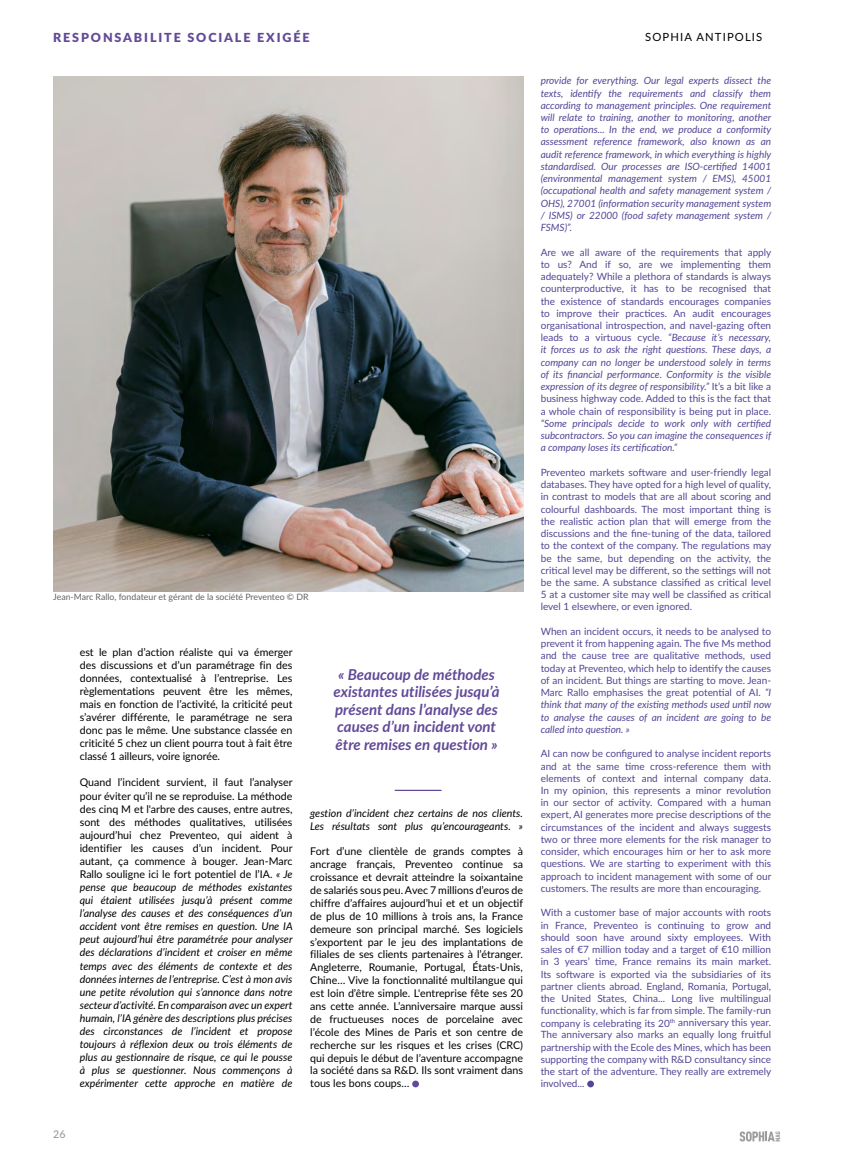
<style>
.page{position:relative;width:851px;height:1170px;background:#fff}
.page>*{position:absolute;margin:0;border:0;box-sizing:border-box;transform-origin:0 0}
.t1{font:italic 700 15px/17.5px "Lato";color:#624a98;text-align:center}
.t2{font:900 12.5px "Lato";letter-spacing:.15em;color:#624a98}
.t3{font:11.25px "Lato";letter-spacing:.1em;color:#000}
.t4{font:10.62px/12.9px "Lato";color:#000;text-align:justify}
.t5{font:italic 10.62px/13.1px "Lato";color:#000;text-align:justify}
.t6{font:500 10.62px "Lato";color:#9d9d9c}
.t7{font:10px/12.2px "Lato";color:#554596;text-align:justify}
.t8{font:italic 10px/12.2px "Lato";color:#554596;text-align:justify}
.t9{font:8.75px "Lato";color:#646363}
.s1{font-style:normal}
.s2{font-style:italic}
</style>
<div class="page">
<svg style="left:739px;top:1131px;width:41px;height:10px"></svg>
<div style="left:587px;top:1080px;width:7px;height:7px;background:#554596;border-radius:50%"></div>
<div style="left:412px;top:1080px;width:7px;height:7px;background:#624a98;border-radius:50%"></div>
<hr style="left:394px;top:789px;width:47px;height:2px;background:#624a98">
<img style="left:53px;top:76px;width:470px;height:515px">
<p class="t2" style="left:53px;top:28px;width:258px">RESPONSABILITE SOCIALE EXIGÉE</p>
<p class="t9" style="left:53px;top:591px;width:257px">Jean-Marc Rallo, fondateur et gérant de la société Preventeo © DR</p>
<p class="t4" style="left:80px;top:644px;width:214px">est le plan d’action réaliste qui va émerger des discussions et d’un paramétrage fin des données, contextualisé à l’entreprise. Les règlementations peuvent être les mêmes, mais en fonction de l’activité, la criticité peut s’avérer différente, le paramétrage ne sera donc pas le même. Une substance classée en criticité 5 chez un client pourra tout à fait être classé 1 ailleurs, voire ignorée.</p>
<p class="t5" style="left:80px;top:775px;width:214px"><span class="s1">Quand l’incident survient, il faut l’analyser pour éviter qu’il ne se reproduise. La méthode des cinq M et l'arbre des causes, entre autres, sont des méthodes qualitatives, utilisées aujourd’hui chez Preventeo, qui aident à identifier les causes d’un incident. Pour autant, ça commence à bouger. Jean-Marc Rallo souligne ici le fort potentiel de l’IA.</span> « Je pense que beaucoup de méthodes existantes qui étaient utilisées jusqu’à présent comme l’analyse des causes et des conséquences d’un accident vont être remises en question. Une IA peut aujourd’hui être paramétrée pour analyser des déclarations d’incident et croiser en même temps avec des éléments de contexte et des données internes de l’entreprise. C’est à mon avis une petite révolution qui s’annonce dans notre secteur d’activité. En comparaison avec un expert humain, l’IA génère des descriptions plus précises des circonstances de l’incident et propose toujours à réflexion deux ou trois éléments de plus au gestionnaire de risque, ce qui le pousse à plus se questionner. Nous commençons à expérimenter cette approche en matière de</p>
<p class="t6" style="left:53px;top:1126px;width:14px">26</p>
<h1 class="t1" style="left:333px;top:664px;width:168px">« Beaucoup de méthodes existantes utilisées jusqu’à présent dans l’analyse des causes d’un incident vont être remises en question »</h1>
<p class="t5" style="left:310px;top:805px;width:214px">gestion d’incident chez certains de nos clients.<br>Les résultats sont plus qu’encourageants. »</p>
<p class="t4" style="left:310px;top:844px;width:214px">Fort d’une clientèle de grands comptes à ancrage français, Preventeo continue sa croissance et devrait atteindre la soixantaine de salariés sous peu. Avec 7 millions d’euros de chiffre d’affaires aujourd’hui et et un objectif de plus de 10 millions à trois ans, la France demeure son principal marché. Ses logiciels s’exportent par le jeu des implantations de filiales de ses clients partenaires à l’étranger.<br>Angleterre, Roumanie, Portugal, États-Unis, Chine… Vive la fonctionnalité multilangue qui est loin d’être simple. L'entreprise fête ses 20 ans cette année. L’anniversaire marque aussi de fructueuses noces de porcelaine avec l’école des Mines de Paris et son centre de recherche sur les risques et les crises (CRC) qui depuis le début de l’aventure accompagne la société dans sa R&amp;D. Ils sont vraiment dans tous les bons coups…</p>
<p class="t3" style="left:645px;top:29px;width:118px">SOPHIA ANTIPOLIS</p>
<p class="t8" style="left:540px;top:74px;width:232px">provide for everything. Our legal experts dissect the texts, identify the requirements and classify them according to management principles. One requirement will relate to training, another to monitoring, another to operations... In the end, we produce a conformity assessment reference framework, also known as an audit reference framework, in which everything is highly standardised. Our processes are ISO-certified 14001 (environmental management system / EMS), 45001 (occupational health and safety management system / OHS), 27001 (information security management system / ISMS) or 22000 (food safety management system / FSMS)”.</p>
<p class="t7" style="left:540px;top:245px;width:232px">Are we all aware of the requirements that apply to us? And if so, are we implementing them adequately? While a plethora of standards is always counterproductive, it has to be recognised that the existence of standards encourages companies to improve their practices. An audit encourages organisational introspection, and navel-gazing often leads to a virtuous cycle. <span class="s2">“Because it’s necessary, it forces us to ask the right questions. These days, a company can no longer be understood solely in terms of its financial performance. Conformity is the visible expression of its degree of responsibility.”</span> It’s a bit like a business highway code. Added to this is the fact that a whole chain of responsibility is being put in place.</p>
<p class="t8" style="left:540px;top:416px;width:232px">“Some principals decide to work only with certified subcontractors. So you can imagine the consequences if a company loses its certification.”</p>
<p class="t7" style="left:540px;top:465px;width:232px">Preventeo markets software and user-friendly legal databases. They have opted for a high level of quality, in contrast to models that are all about scoring and colourful dashboards. The most important thing is the realistic action plan that will emerge from the discussions and the fine-tuning of the data, tailored to the context of the company. The regulations may be the same, but depending on the activity, the critical level may be different, so the settings will not be the same. A substance classified as critical level 5 at a customer site may well be classified as critical level 1 elsewhere, or even ignored.</p>
<p class="t7" style="left:540px;top:624px;width:232px">When an incident occurs, it needs to be analysed to prevent it from happening again. The five Ms method and the cause tree are qualitative methods, used today at Preventeo, which help to identify the causes of an incident. But things are starting to move. Jean-Marc Rallo emphasises the great potential of AI. <span class="s2">“I think that many of the existing methods used until now to analyse the causes of an incident are going to be called into question. »</span></p>
<p class="t7" style="left:540px;top:747px;width:232px">AI can now be configured to analyse incident reports and at the same time cross-reference them with elements of context and internal company data.<br>In my opinion, this represents a minor revolution in our sector of activity. Compared with a human expert, AI generates more precise descriptions of the circumstances of the incident and always suggests two or three more elements for the risk manager to consider, which encourages him or her to ask more questions. We are starting to experiment with this approach to incident management with some of our customers. The results are more than encouraging.</p>
<p class="t7" style="left:540px;top:906px;width:232px">With a customer base of major accounts with roots in France, Preventeo is continuing to grow and should soon have around sixty employees. With sales of €7 million today and a target of €10 million in 3 years’ time, France remains its main market.<br>Its software is exported via the subsidiaries of its partner clients abroad. England, Romania, Portugal, the United States, China... Long live multilingual functionality, which is far from simple. The family-run company is celebrating its 20<sup>th</sup> anniversary this year.<br>The anniversary also marks an equally long fruitful partnership with the Ecole des Mines, which has been supporting the company with R&amp;D consultancy since the start of the adventure. They really are extremely involved...</p>
</div>
